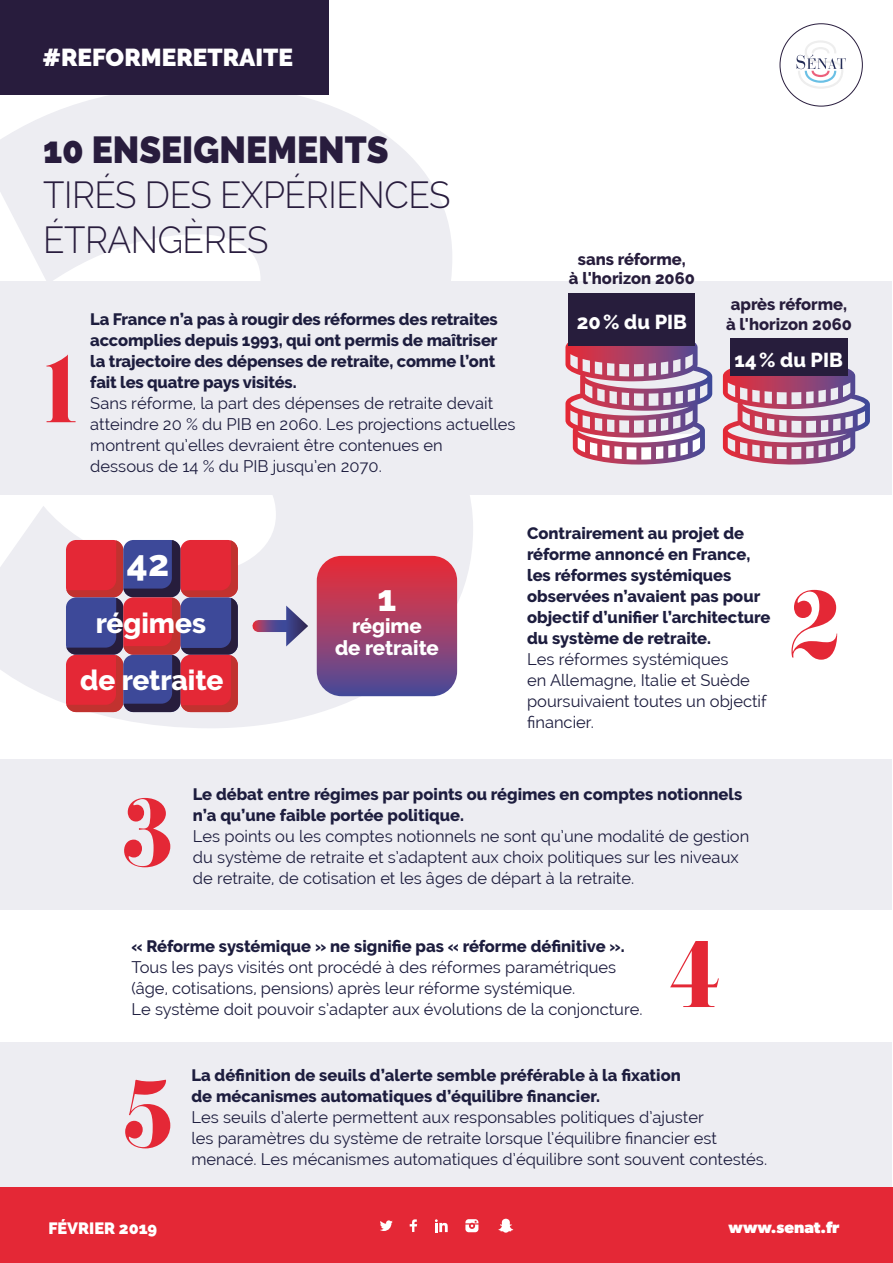
<style>
.page{position:relative;width:893px;height:1263px;background:#fff}
.page>*{position:absolute;margin:0;border:0;box-sizing:border-box;transform-origin:0 0}
.t1{font:82.5px "Eloquent JF Pro";color:#e42836;scale:.94 1}
.t2{font:300 37.5px/45px "Raleway";letter-spacing:-.01em;color:#281c3d;scale:.94 1}
.t3{font:900 37.5px "Raleway";color:#281c3d;scale:.94 1}
.t4{font:800 36.45px "Raleway";color:#fff}
.t5{font:800 28.05px "Raleway";color:#fff}
.t6{font:900 24.45px "Raleway";color:#fff}
.t7{font:800 20.4px/21.8px "Raleway";color:#fff;text-align:center}
.t8{font:800 20.1px "Raleway";color:#fff}
.t9{font:16.5px/21px "Raleway";color:#1d1d3e}
.t10{font:800 16.5px/21px "Raleway";color:#1d1d3e}
.t11{font:800 16.5px/19.5px "Raleway";color:#271d3c}
.t12{font:700 16.35px "Gibson";color:#fff}
.t13{font:900 16.35px "Raleway";color:#fff}
</style>
<div class="page">
<div style="left:1px;top:282px;width:891px;height:213px;background:#ededf2"></div>
<div style="left:1px;top:1042px;width:891px;height:145px;background:#ededf2"></div>
<div style="left:1px;top:759px;width:891px;height:150px;background:#ededf2"></div>
<svg style="left:0;top:94px;width:473px;height:634px;fill:#ededf2"></svg>
<div style="left:0;top:0;width:329px;height:94px;background:#281c3d"></div>
<div style="left:0;top:1188px;width:893px;height:75px;background:#e42836"></div>
<svg style="left:380px;top:1220px;width:13px;height:11px"></svg>
<svg style="left:410px;top:1219px;width:7px;height:13px"></svg>
<svg style="left:435px;top:1219px;width:13px;height:13px"></svg>
<svg style="left:465px;top:1219px;width:13px;height:13px"></svg>
<svg style="left:498px;top:1219px;width:15px;height:14px"></svg>
<div style="left:780px;top:23px;width:83px;height:83px;background:#fff;border:1px solid #281c3d;border-radius:50%"></div>
<svg style="left:797px;top:40px;width:49px;height:49px"></svg>
<svg style="left:723px;top:368px;width:147px;height:97px"></svg>
<div style="left:730px;top:339px;width:118px;height:37px;background:#271d3c"></div>
<svg style="left:565px;top:332px;width:147px;height:132px"></svg>
<div style="left:569px;top:293px;width:126px;height:52px;background:#271d3c"></div>
<svg style="left:66px;top:540px;width:172px;height:172px;background:#95385b"></svg>
<svg style="left:317px;top:556px;width:140px;height:140px;background:#a2426a"></svg>
<svg style="left:258px;top:620px;width:28px;height:12px"></svg>
<svg style="left:286px;top:606px;width:22px;height:40px"></svg>
<h3 class="t6" style="left:43px;top:43px;width:252px">#REFORMERETRAITE</h3>
<h2 class="t3" style="left:43px;top:128px;width:369px">10 ENSEIGNEMENTS</h2>
<h2 class="t2" style="left:43px;top:172px;width:435px">TIRÉS DES EXPÉRIENCES<br>ÉTRANGÈRES</h2>
<h1 class="t1" style="left:43px;top:345px;width:38px">1</h1>
<p class="t10" style="left:90px;top:309px;width:409px">La France n’a pas à rougir des réformes des retraites accomplies depuis 1993, qui ont permis de maîtriser la trajectoire des dépenses de retraite, comme l’ont fait les quatre pays visités.</p>
<p class="t9" style="left:90px;top:393px;width:427px">Sans réforme, la part des dépenses de retraite devait atteindre 20 % du PIB en 2060. Les projections actuelles montrent qu’elles devraient être contenues en<br>dessous de 14 % du PIB jusqu’en 2070.</p>
<p class="t11" style="left:569px;top:249px;width:127px;text-align:center">sans réforme,<br>à l'horizon 2060</p>
<p class="t8" style="left:577px;top:310px;width:112px">20% du PIB</p>
<p class="t11" style="left:726px;top:295px;width:127px">après réforme, à l'horizon 2060</p>
<p class="t8" style="left:735px;top:348px;width:110px">14% du PIB</p>
<h3 class="t4" style="left:127px;top:542px;width:44px">42</h3>
<h3 class="t5" style="left:96px;top:607px;width:112px">régimes</h3>
<h3 class="t5" style="left:80px;top:664px;width:145px">de retraite</h3>
<h3 class="t4" style="left:377px;top:577px;width:20px">1</h3>
<p class="t7" style="left:335px;top:615px;width:105px">régime<br>de retraite</p>
<p class="t10" style="left:527px;top:523px;width:245px">Contrairement au projet de réforme annoncé en France, les réformes systémiques observées n’avaient pas pour objectif d’unifier l’architecture du système de retraite.</p>
<p class="t9" style="left:527px;top:649px;width:241px">Les réformes systémiques<br>en Allemagne, Italie et Suède poursuivaient toutes un objectif financier.</p>
<h1 class="t1" style="left:789px;top:581px;width:55px">2</h1>
<h1 class="t1" style="left:122px;top:789px;width:56px">3</h1>
<p class="t10" style="left:193px;top:784px;width:551px">Le débat entre régimes par points ou régimes en comptes notionnels n’a qu’une faible portée politique.</p>
<p class="t9" style="left:193px;top:825px;width:558px">Les points ou les comptes notionnels ne sont qu’une modalité de gestion du système de retraite et s’adaptent aux choix politiques sur les niveaux</p>
<p class="t9" style="left:193px;top:867px;width:443px">de retraite, de cotisation et les âges de départ à la retraite.</p>
<p class="t10" style="left:131px;top:936px;width:495px">« Réforme systémique » ne signifie pas « réforme définitive ».</p>
<p class="t9" style="left:131px;top:957px;width:513px">Tous les pays visités ont procédé à des réformes paramétriques (âge, cotisations, pensions) après leur réforme systémique.<br>Le système doit pouvoir s’adapter aux évolutions de la conjoncture.</p>
<h1 class="t1" style="left:669px;top:930px;width:56px">4</h1>
<h1 class="t1" style="left:123px;top:1070px;width:54px">5</h1>
<p class="t10" style="left:191px;top:1065px;width:491px">La définition de seuils d’alerte semble préférable à la fixation de mécanismes automatiques d’équilibre financier.</p>
<p class="t9" style="left:191px;top:1107px;width:577px">Les seuils d’alerte permettent aux responsables politiques d’ajuster<br>les paramètres du système de retraite lorsque l’équilibre financier est menacé. Les mécanismes automatiques d’équilibre sont souvent contestés.</p>
<p class="t13" style="left:48px;top:1218px;width:110px">FÉVRIER 2019</p>
<p class="t12" style="left:729px;top:1218px;width:112px">www.senat.fr</p>
</div>
